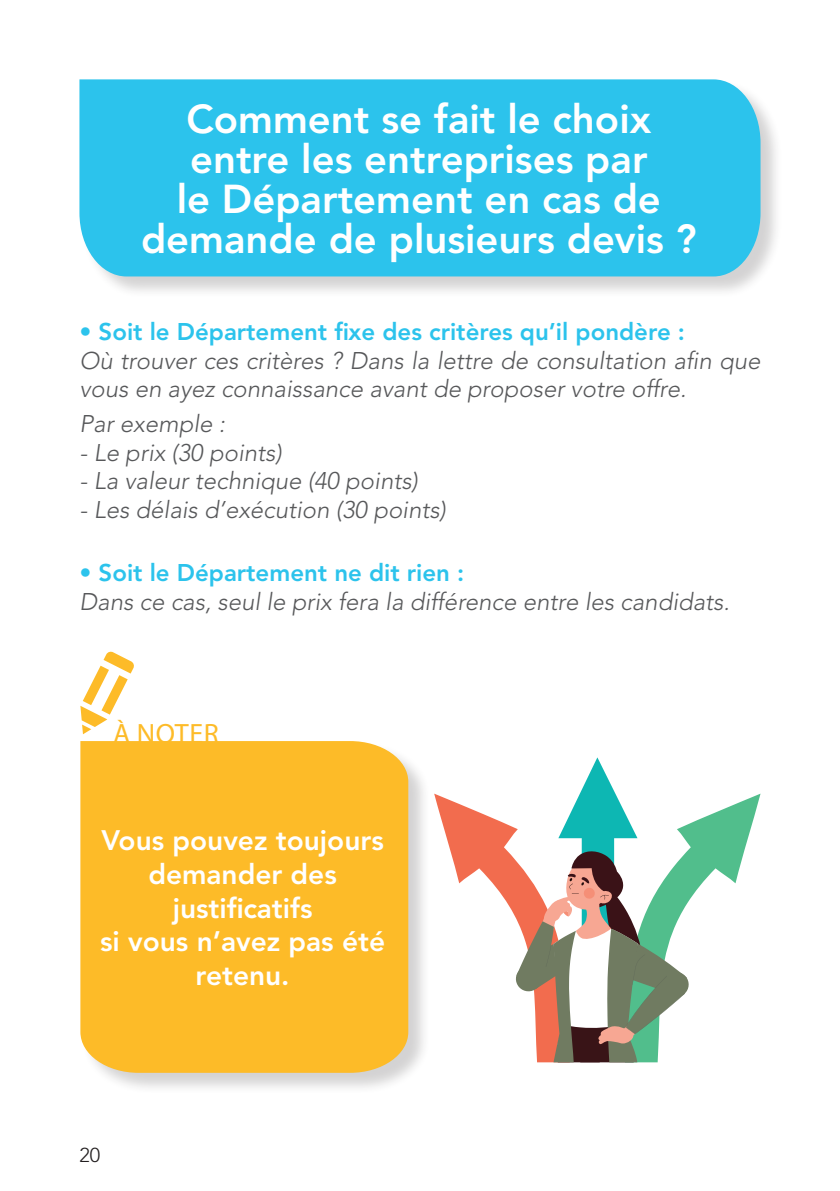
<style>
.page{position:relative;width:840px;height:1191px;background:#fff}
.page>*{position:absolute;margin:0;border:0;box-sizing:border-box;transform-origin:0 0}
.t1{font:800 40px/40px "Avenir LT Std";color:#fff;text-align:center}
.t2{font:800 28px/33.6px "Avenir LT Std";color:#fff;text-align:center}
.t3{font:28px "Myriad Pro";letter-spacing:.02em;color:#fdbb28}
.t4{font:italic 300 24px/28.8px "Avenir LT Std";color:#57585a}
.t5{font:800 24px "Avenir LT Std";color:#2cc3ec}
.t6{font:300 20px "Avenir LT Std";color:#231f20}
</style>
<div class="page">
<div style="left:80px;top:80px;width:702px;height:219px;background:#231f20;opacity:.2"></div>
<div style="left:79px;top:79px;width:681px;height:197px;background:#2cc3ec"></div>
<svg style="left:434px;top:757px;width:326px;height:305px"></svg>
<div style="left:81px;top:741px;width:349px;height:354px;background:#231f20;opacity:.2"></div>
<div style="left:80px;top:741px;width:328px;height:331px;background:#fdbb28"></div>
<svg style="left:80px;top:651px;width:54px;height:83px"></svg>
<div style="left:84px;top:744px;width:54px;height:7px;background:#fdbb28"></div>
<h1 class="t1" style="left:141px;top:99px;width:556px">Comment se fait le choix entre les entreprises par<br>le Département en cas de demande de plusieurs devis ?</h1>
<p class="t5" style="left:79px;top:317px;width:606px">• Soit le Département fixe des critères qu’il pondère :</p>
<p class="t4" style="left:79px;top:346px;width:682px">Où trouver ces critères ? Dans la lettre de consultation afin que vous en ayez connaissance avant de proposer votre offre.</p>
<p class="t4" style="left:79px;top:409px;width:147px">Par exemple :</p>
<p class="t4" style="left:79px;top:438px;width:203px">- Le prix (30 points)</p>
<p class="t4" style="left:79px;top:467px;width:340px">- La valeur technique (40 points)</p>
<p class="t4" style="left:79px;top:496px;width:368px">- Les délais d’exécution (30 points)</p>
<p class="t5" style="left:79px;top:558px;width:386px">• Soit le Département ne dit rien :</p>
<p class="t4" style="left:79px;top:587px;width:651px">Dans ce cas, seul le prix fera la différence entre les candidats.</p>
<p class="t3" style="left:113px;top:716px;width:107px">À NOTER</p>
<p class="t2" style="left:100px;top:824px;width:286px">Vous pouvez toujours demander des justificatifs<br>si vous n’avez pas été retenu.</p>
<p class="t6" style="left:79px;top:1143px;width:22px">20</p>
</div>
